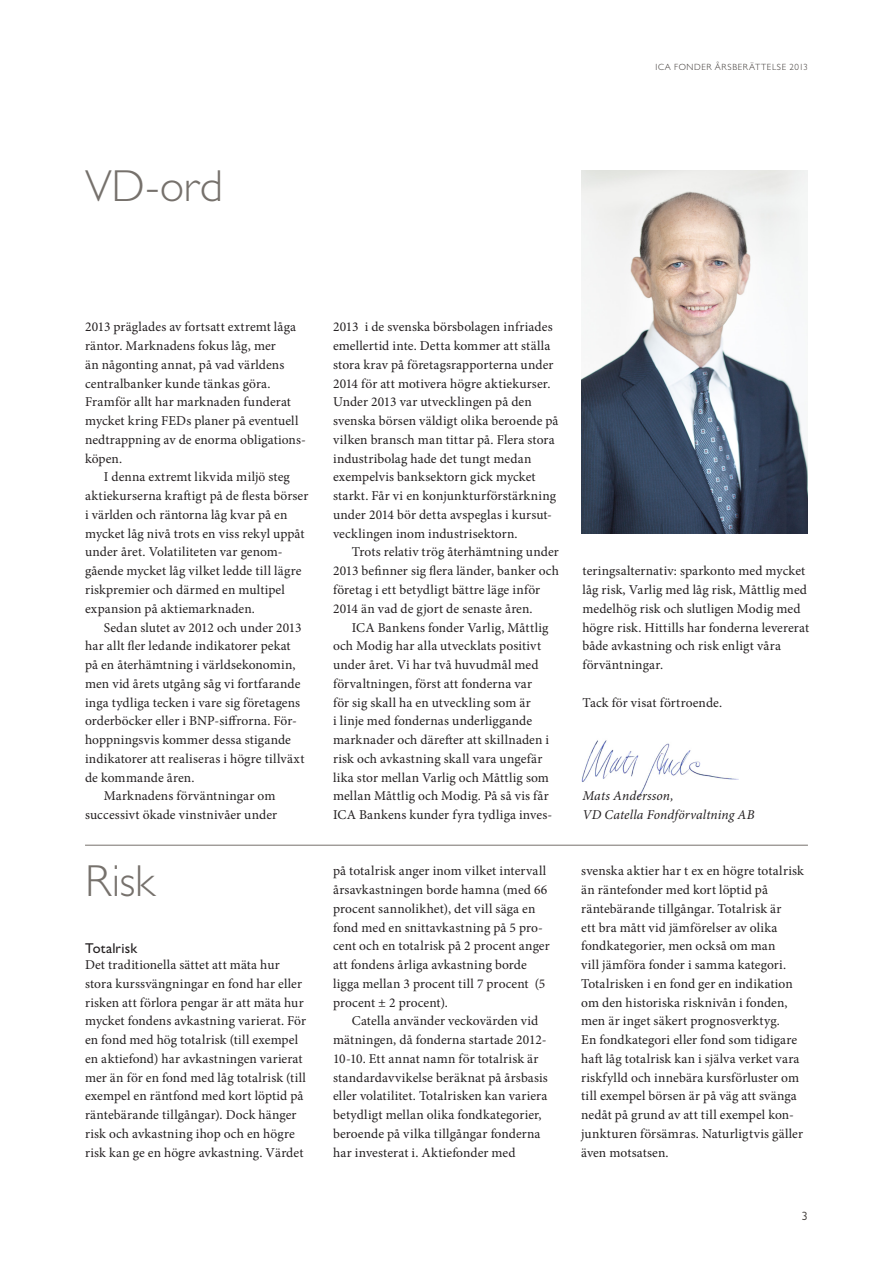
<style>
.page{position:relative;width:893px;height:1263px;background:#fff}
.page>*{position:absolute;margin:0;border:0;box-sizing:border-box;transform-origin:0 0}
.Heading_medium{font:300 45px "Gill Sans MT Pro";letter-spacing:-.005em;color:#76716c}
.Sub-heading{font:500 14.25px "Gill Sans MT Pro";letter-spacing:.015em;color:#231f20}
.Body_copy_serif_inde{font:13.5px/18.8px "Minion Pro";letter-spacing:.01em;color:#231f20}
.Body_copy_serif{font:13.5px/18.8px "Minion Pro";letter-spacing:.01em;color:#231f20}
.Body_copy_serif-2{font:italic 13.5px "Minion Pro";letter-spacing:.01em;color:#231f20}
.t1{font:12px "Gill Sans MT Pro";color:#3e3936}
.t2{font:300 9px "Gill Sans MT Pro";letter-spacing:.07em;color:#3e3936}
</style>
<div class="page">
<img style="left:581px;top:740px;width:157px;height:58px">
<hr style="left:85px;top:845px;width:723px;height:1px;background:#76716c">
<img style="left:581px;top:170px;width:227px;height:364px">
<p class="Heading_medium" style="left:85px;top:159px;width:139px">VD-ord</p>
<p class="t2" style="left:655px;top:61px;width:154px">ICA FONDER ÅRSBERÄTTELSE 2013</p>
<p class="Body_copy_serif" style="left:85px;top:318px;width:222px">2013 präglades av fortsatt extremt låga räntor. Marknadens fokus låg, mer<br>än någonting annat, på vad världens centralbanker kunde tänkas göra.<br>Framför allt har marknaden funderat mycket kring FEDs planer på eventuell nedtrappning av de enorma obligations&shy;köpen.</p>
<p class="Body_copy_serif_inde" style="left:85px;top:468px;width:225px;text-indent:19px">I denna extremt likvida miljö steg aktiekurserna kraftigt på de flesta börser i världen och räntorna låg kvar på en mycket låg nivå trots en viss rekyl uppåt under året. Volatiliteten var genom&shy;gående mycket låg vilket ledde till lägre riskpremier och därmed en multipel expansion på aktiemarknaden.</p>
<p class="Body_copy_serif_inde" style="left:85px;top:618px;width:221px;text-indent:19px">Sedan slutet av 2012 och under 2013 har allt fler ledande indikatorer pekat på en återhämtning i världsekonomin, men vid årets utgång såg vi fortfarande inga tydliga tecken i vare sig företagens orderböcker eller i BNP-siffrorna. För&shy;hoppningsvis kommer dessa stigande indikatorer att realiseras i högre tillväxt de kommande åren.</p>
<p class="Body_copy_serif_inde" style="left:85px;top:787px;width:194px;text-align:right">Marknadens förväntningar om successivt ökade vinstnivåer under</p>
<p class="Body_copy_serif_inde" style="left:333px;top:318px;width:227px">2013 i de svenska börsbolagen infriades emellertid inte. Detta kommer att ställa stora krav på företagsrapporterna under 2014 för att motivera högre aktiekurser.<br>Under 2013 var utvecklingen på den svenska börsen väldigt olika beroende på vilken bransch man tittar på. Flera stora industribolag hade det tungt medan exempelvis banksektorn gick mycket starkt. Får vi en konjunkturförstärkning under 2014 bör detta avspeglas i kursut&shy;vecklingen inom industrisektorn.</p>
<p class="Body_copy_serif_inde" style="left:333px;top:543px;width:227px;text-indent:19px">Trots relativ trög återhämtning under 2013 befinner sig flera länder, banker och företag i ett betydligt bättre läge inför 2014 än vad de gjort de senaste åren.</p>
<p class="Body_copy_serif_inde" style="left:333px;top:618px;width:221px;text-indent:19px">ICA Bankens fonder Varlig, Måttlig och Modig har alla utvecklats positivt under året. Vi har två huvudmål med förvaltningen, först att fonderna var<br>för sig skall ha en utveckling som är<br>i linje med fondernas underliggande marknader och därefter att skillnaden i risk och avkastning skall vara ungefär lika stor mellan Varlig och Måttlig som mellan Måttlig och Modig. På så vis får ICA Bankens kunder fyra tydliga inves-</p>
<p class="Body_copy_serif_inde" style="left:582px;top:562px;width:228px">teringsalternativ: sparkonto med mycket låg risk, Varlig med låg risk, Måttlig med medelhög risk och slutligen Modig med högre risk. Hittills har fonderna levererat både avkastning och risk enligt våra förväntningar.</p>
<p class="Body_copy_serif" style="left:582px;top:693px;width:141px">Tack för visat förtroende.</p>
<p class="Body_copy_serif-2" style="left:582px;top:787px;width:93px">Mats Andersson,</p>
<p class="Body_copy_serif-2" style="left:582px;top:805px;width:174px">VD Catella Fondförvaltning AB</p>
<p class="Heading_medium" style="left:85px;top:854px;width:72px">Risk</p>
<p class="Body_copy_serif_inde" style="left:581px;top:862px;width:224px">svenska aktier har t ex en högre totalrisk än räntefonder med kort löptid på räntebärande tillgångar. Totalrisk är<br>ett bra mått vid jämförelser av olika fondkategorier, men också om man<br>vill jämföra fonder i samma kategori.<br>Totalrisken i en fond ger en indikation om den historiska risknivån i fonden, men är inget säkert prognosverktyg.<br>En fondkategori eller fond som tidigare haft låg totalrisk kan i själva verket vara riskfylld och innebära kursförluster om till exempel börsen är på väg att svänga nedåt på grund av att till exempel kon&shy;junkturen försämras. Naturligtvis gäller även motsatsen.</p>
<p class="Body_copy_serif" style="left:333px;top:862px;width:218px">på totalrisk anger inom vilket intervall årsavkastningen borde hamna (med 66 procent sannolikhet), det vill säga en fond med en snittavkastning på 5 pro&shy;cent och en totalrisk på 2 procent anger att fondens årliga avkastning borde ligga mellan 3 procent till 7 procent (5 procent ± 2 procent).</p>
<p class="Body_copy_serif_inde" style="left:333px;top:1012px;width:216px;text-indent:19px">Catella använder veckovärden vid mätningen, då fonderna startade 2012- 10-10. Ett annat namn för totalrisk är standardavvikelse beräknat på årsbasis eller volatilitet. Totalrisken kan variera betydligt mellan olika fondkategorier, beroende på vilka tillgångar fonderna har investerat i. Aktiefonder med</p>
<p class="Sub-heading" style="left:85px;top:940px;width:54px">Totalrisk</p>
<p class="Body_copy_serif" style="left:85px;top:955px;width:223px">Det traditionella sättet att mäta hur stora kurssvängningar en fond har eller risken att förlora pengar är att mäta hur mycket fondens avkastning varierat. För en fond med hög totalrisk (till exempel en aktiefond) har avkastningen varierat mer än för en fond med låg totalrisk (till exempel en räntfond med kort löptid på räntebärande tillgångar). Dock hänger risk och avkastning ihop och en högre risk kan ge en högre avkastning. Värdet</p>
<p class="t1" style="left:802px;top:1209px;width:7px">3</p>
</div>
